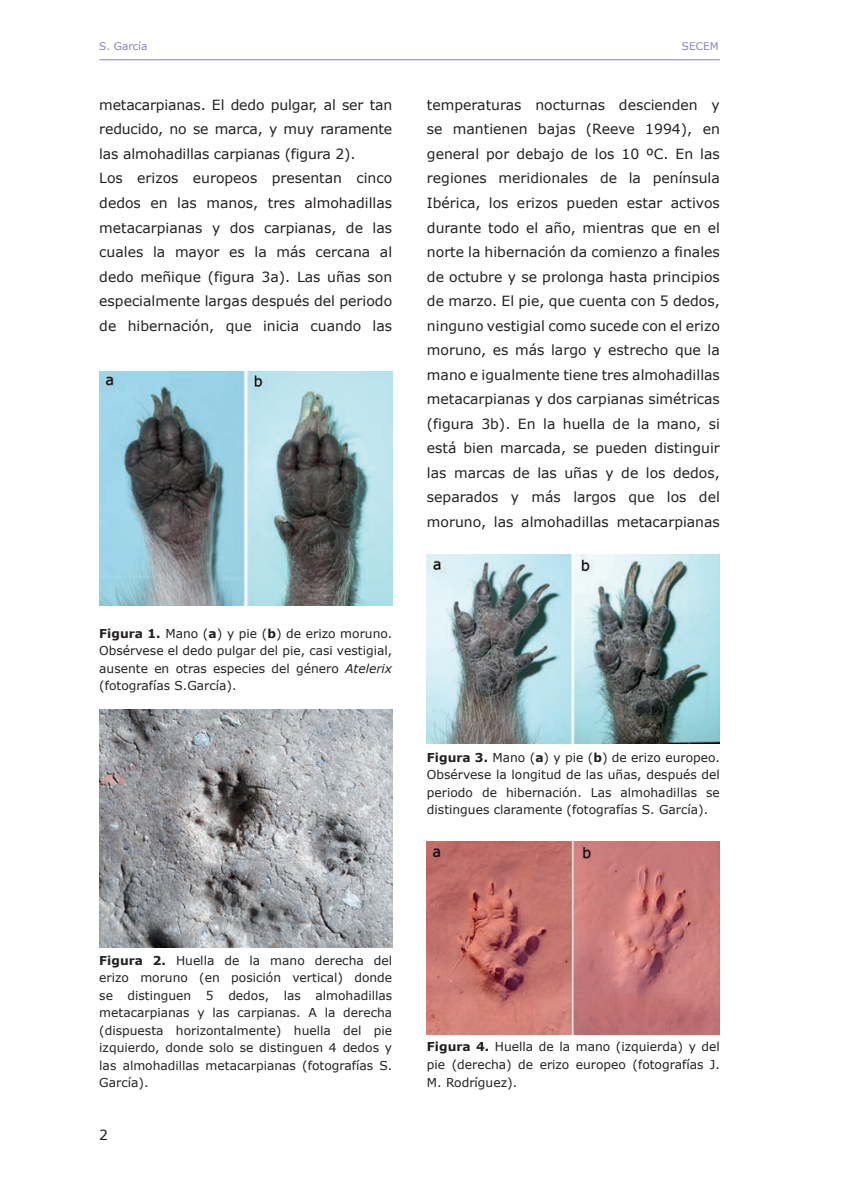
<style>
.page{position:relative;width:844px;height:1191px;background:#fff}
.page>*{position:absolute;margin:0;border:0;box-sizing:border-box;transform-origin:0 0}
.t1{font:14px/24.5px "Verdana";color:#231f20}
.t2{font:12.25px/17.5px "Verdana";color:#231f20;text-align:justify}
.t3{font:10.5px "Verdana";color:#8781bd}
.s1{font-weight:700}
.s2{font-style:italic}
</style>
<div class="page">
<hr style="left:99px;top:59px;width:620px;height:1px;background:#8781bd">
<img style="left:99px;top:371px;width:293px;height:235px">
<img style="left:99px;top:709px;width:293px;height:238px">
<img style="left:427px;top:554px;width:292px;height:189px">
<img style="left:427px;top:841px;width:292px;height:193px">
<p class="t3" style="left:99px;top:39px;width:50px">S. García</p>
<p class="t3" style="left:681px;top:39px;width:38px">SECEM</p>
<p class="t1" style="left:99px;top:92px;width:294px">metacarpianas. El dedo pulgar, al ser tan reducido, no se marca, y muy raramente las almohadillas carpianas (figura 2).<br>Los erizos europeos presentan cinco dedos en las manos, tres almohadillas metacarpianas y dos carpianas, de las cuales la mayor es la más cercana al dedo meñique (figura 3a). Las uñas son especialmente largas después del periodo de hibernación, que inicia cuando las</p>
<p class="t1" style="left:427px;top:92px;width:294px;text-align:justify">temperaturas nocturnas descienden y se mantienen bajas (Reeve 1994), en general por debajo de los 10 ºC. En las regiones meridionales de la península Ibérica, los erizos pueden estar activos durante todo el año, mientras que en el norte la hibernación da comienzo a finales de octubre y se prolonga hasta principios de marzo. El pie, que cuenta con 5 dedos, ninguno vestigial como sucede con el erizo moruno, es más largo y estrecho que la mano e igualmente tiene tres almohadillas metacarpianas y dos carpianas simétricas (figura 3b). En la huella de la mano, si está bien marcada, se pueden distinguir las marcas de las uñas y de los dedos, separados y más largos que los del moruno, las almohadillas metacarpianas</p>
<p class="t2" style="left:99px;top:624px;width:294px"><span class="s1">Figura 1.</span> Mano (<span class="s1">a</span>) y pie (<span class="s1">b</span>) de erizo moruno.<br>Obsérvese el dedo pulgar del pie, casi vestigial, ausente en otras especies del género <span class="s2">Atelerix </span>(fotografías S.García).</p>
<p class="t2" style="left:427px;top:748px;width:294px"><span class="s1">Figura 3.</span> Mano (<span class="s1">a</span>) y pie (<span class="s1">b</span>) de erizo europeo.<br>Obsérvese la longitud de las uñas, después del periodo de hibernación. Las almohadillas se distingues claramente (fotografías S. García).</p>
<p class="t2" style="left:99px;top:951px;width:294px"><span class="s1">Figura 2.</span> Huella de la mano derecha del erizo moruno (en posición vertical) donde se distinguen 5 dedos, las almohadillas metacarpianas y las carpianas. A la derecha (dispuesta horizontalmente) huella del pie izquierdo, donde solo se distinguen 4 dedos y las almohadillas metacarpianas (fotografías S.<br>García).</p>
<p class="t1" style="left:99px;top:1122px;width:10px">2</p>
<p class="t2" style="left:427px;top:1038px;width:294px"><span class="s1">Figura 4.</span> Huella de la mano (izquierda) y del pie (derecha) de erizo europeo (fotografías J.<br>M. Rodríguez).</p>
</div>
